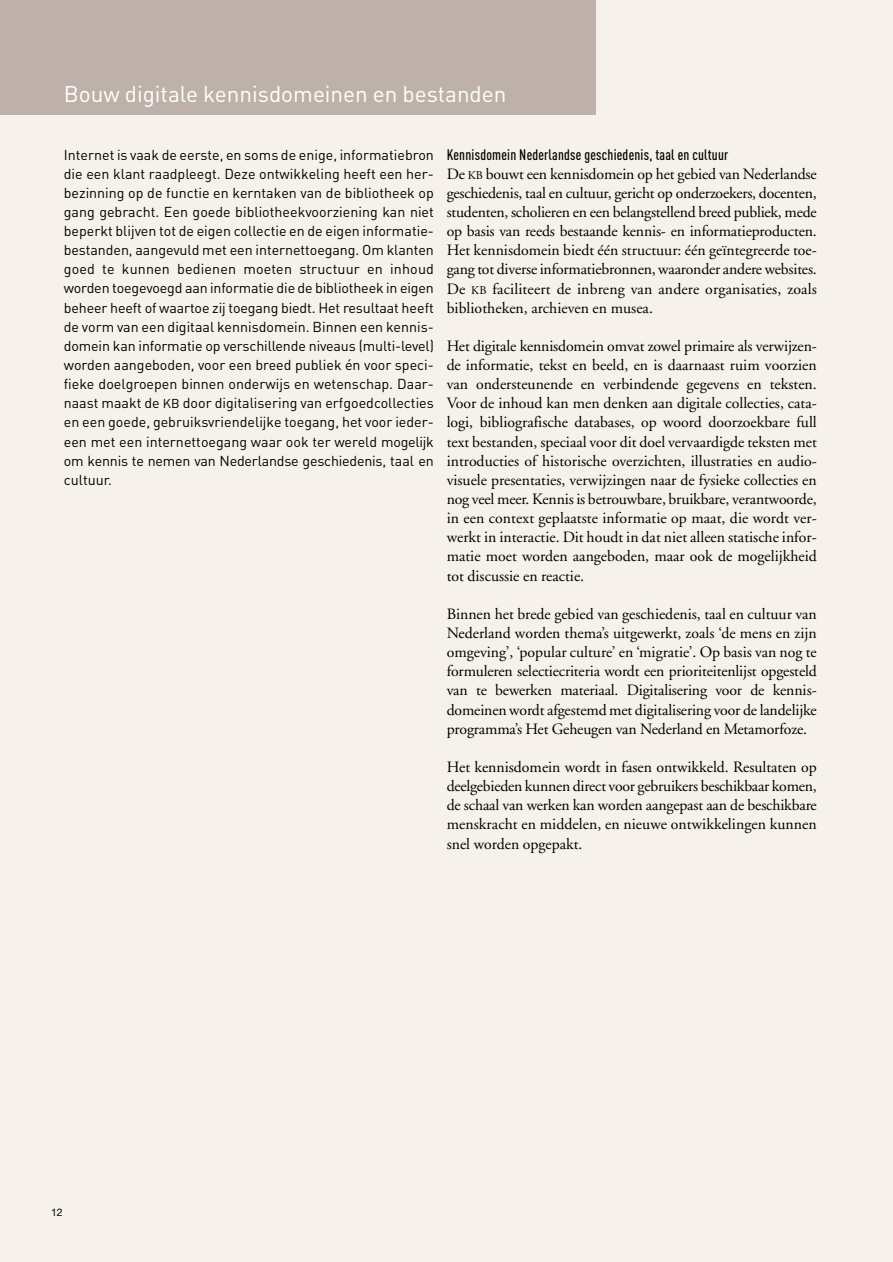
<style>
.page{position:relative;width:893px;height:1262px;background:#fff}
.page>*{position:absolute;margin:0;border:0;box-sizing:border-box;transform-origin:0 0}
.t1{font:22.5px "DIN Regular Alternate";color:#fff}
.t2{font:15.75px/19.2px "Adobe Garamond";color:#000;text-align:justify}
.t3{font:15px "DIN Cond Medium Alternate";letter-spacing:.015em;color:#000}
.t4{font:14.25px/19.2px "DIN Regular Alternate";letter-spacing:-.015em;color:#000;text-align:justify}
.t5{font:10.5px "Helvetica Neue";color:#000}
.s1{font-size:12.75px}
.s2{font-size:11.85px}
</style>
<div class="page">
<div style="left:0;top:0;width:892px;height:1261px;background:#f6f2eb"></div>
<div style="left:0;top:0;width:595px;height:115px;background:#beb1a9"></div>
<h1 class="t1" style="left:64px;top:86px;width:444px">Bouw digitale kennisdomeinen en bestanden</h1>
<p class="t4" style="left:64px;top:146px;width:371px">Internet is vaak de eerste, en soms de enige, informatiebron die een klant raadpleegt. Deze ontwikkeling heeft een her&shy;bezinning op de functie en kerntaken van de bibliotheek op gang gebracht. Een goede bibliotheekvoorziening kan niet beperkt blijven tot de eigen collectie en de eigen informatie&shy;bestanden, aangevuld met een internettoegang. Om klanten goed te kunnen bedienen moeten structuur en inhoud worden toegevoegd aan informatie die de bibliotheek in eigen beheer heeft of waartoe zij toegang biedt. Het resultaat heeft de vorm van een digitaal kennisdomein. Binnen een kennis&shy;domein kan informatie op verschillende niveaus (multi-level) worden aangeboden, voor een breed publiek én voor speci&shy;fieke doelgroepen binnen onderwijs en wetenschap. Daar&shy;naast maakt de <span class="s1">KB</span> door digitalisering van erfgoedcollecties en een goede, gebruiksvriendelijke toegang, het voor ieder&shy;een met een internettoegang waar ook ter wereld mogelijk om kennis te nemen van Nederlandse geschiedenis, taal en cultuur.</p>
<p class="t3" style="left:446px;top:149px;width:283px">Kennisdomein Nederlandse geschiedenis, taal en cultuur</p>
<p class="t2" style="left:446px;top:165px;width:371px">De <span class="s2">KB</span> bouwt een kennisdomein op het gebied van Nederlandse geschiedenis, taal en cultuur, gericht op onderzoekers, docenten, studenten, scholieren en een belangstellend breed publiek, mede op basis van reeds bestaande kennis- en informatieproducten.<br>Het kennisdomein biedt één structuur: één geïntegreerde toe&shy;gang tot diverse informatiebronnen, waaronder andere websites.<br>De <span class="s2">KB</span> faciliteert de inbreng van andere organisaties, zoals bibliotheken, archieven en musea.</p>
<p class="t2" style="left:446px;top:338px;width:371px">Het digitale kennisdomein omvat zowel primaire als verwijzen&shy;de informatie, tekst en beeld, en is daarnaast ruim voorzien van ondersteunende en verbindende gegevens en teksten.<br>Voor de inhoud kan men denken aan digitale collecties, cata&shy;logi, bibliografische databases, op woord doorzoekbare full text bestanden, speciaal voor dit doel vervaardigde teksten met introducties of historische overzichten, illustraties en audio&shy;visuele presentaties, verwijzingen naar de fysieke collecties en nog veel meer. Kennis is betrouwbare, bruikbare, verantwoorde, in een context geplaatste informatie op maat, die wordt ver&shy;werkt in interactie. Dit houdt in dat niet alleen statische infor&shy;matie moet worden aangeboden, maar ook de mogelijkheid tot discussie en reactie.</p>
<p class="t2" style="left:446px;top:606px;width:371px">Binnen het brede gebied van geschiedenis, taal en cultuur van Nederland worden thema’s uitgewerkt, zoals ‘de mens en zijn omgeving’, ‘popular culture’ en ‘migratie’. Op basis van nog te formuleren selectiecriteria wordt een prioriteitenlijst opgesteld van te bewerken materiaal. Digitalisering voor de kennis&shy;domeinen wordt afgestemd met digitalisering voor de landelijke programma’s Het Geheugen van Nederland en Metamorfoze.</p>
<p class="t2" style="left:446px;top:759px;width:371px">Het kennisdomein wordt in fasen ontwikkeld. Resultaten op deelgebieden kunnen direct voor gebruikers beschikbaar komen, de schaal van werken kan worden aangepast aan de beschikbare menskracht en middelen, en nieuwe ontwikkelingen kunnen snel worden opgepakt.</p>
<p class="t5" style="left:51px;top:1208px;width:13px">12</p>
</div>
